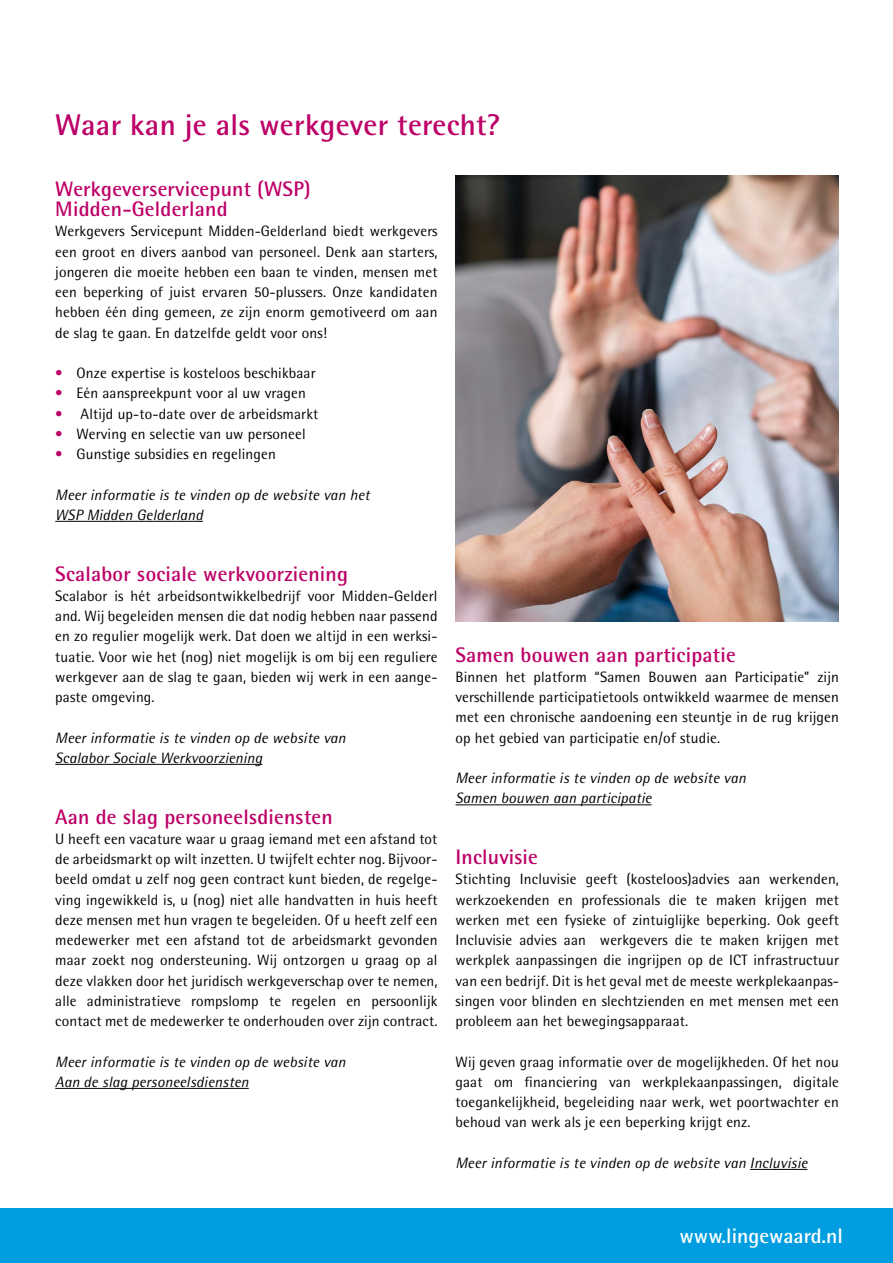
<style>
.page{position:relative;width:893px;height:1263px;background:#fff}
.page>*{position:absolute;margin:0;border:0;box-sizing:border-box;transform-origin:0 0}
.Grote_kop_Roze{font:700 30px "Rotis Semi Sans";letter-spacing:.01em;color:#bd0067}
.Kleine_kop_roze{font:700 21px "Rotis Semi Sans";letter-spacing:.01em;color:#bd0067}
.t1{font:700 21px "Rotis Semi Sans";color:#fff}
.platte_tekst_zwart{font:15px/20.2px "Rotis Semi Sans";letter-spacing:.01em;color:#000;text-align:justify}
.italic{font:italic 15px "Rotis Semi Sans";letter-spacing:.01em;color:#000}
.s1{color:#bd0067}
</style>
<div class="page">
<div style="left:0;top:1209px;width:893px;height:54px;background:#009ee0"></div>
<hr style="left:55px;top:521px;width:148px;height:1px;background:#000">
<hr style="left:55px;top:764px;width:207px;height:1px;background:#000">
<hr style="left:55px;top:1088px;width:194px;height:1px;background:#000">
<hr style="left:455px;top:804px;width:197px;height:1px;background:#000">
<hr style="left:750px;top:1169px;width:57px;height:1px;background:#000">
<img style="left:455px;top:176px;width:384px;height:445px">
<h2 class="Grote_kop_Roze" style="left:55px;top:106px;width:447px">Waar kan je als werkgever terecht?</h2>
<h3 class="Kleine_kop_roze" style="left:55px;top:176px;width:257px">Werkgeverservicepunt (WSP)</h3>
<h3 class="Kleine_kop_roze" style="left:55px;top:196px;width:174px">Midden-Gelderland</h3>
<p class="platte_tekst_zwart" style="left:55px;top:221px;width:384px">Werkgevers Servicepunt Midden-Gelderland biedt werkgevers een groot en divers aanbod van personeel. Denk aan starters, jongeren die moeite hebben een baan te vinden, mensen met een beperking of juist ervaren 50-plussers. Onze kandidaten hebben één ding gemeen, ze zijn enorm gemotiveerd om aan de slag te gaan. En datzelfde geldt voor ons!</p>
<p class="platte_tekst_zwart" style="left:55px;top:363px;width:262px"><span class="s1">•</span> Onze expertise is kosteloos beschikbaar</p>
<p class="platte_tekst_zwart" style="left:55px;top:383px;width:252px"><span class="s1">•</span> Eén aanspreekpunt voor al uw vragen</p>
<p class="platte_tekst_zwart" style="left:55px;top:403px;width:265px"><span class="s1">•</span> Altijd up-to-date over de arbeidsmarkt</p>
<p class="platte_tekst_zwart" style="left:55px;top:423px;width:252px"><span class="s1">•</span> Werving en selectie van uw personeel</p>
<p class="platte_tekst_zwart" style="left:55px;top:444px;width:222px"><span class="s1">•</span> Gunstige subsidies en regelingen</p>
<p class="italic" style="left:55px;top:485px;width:316px">Meer informatie is te vinden op de website van het</p>
<p class="italic" style="left:55px;top:506px;width:149px">WSP Midden Gelderland</p>
<h3 class="Kleine_kop_roze" style="left:55px;top:560px;width:294px">Scalabor sociale werkvoorziening</h3>
<p class="platte_tekst_zwart" style="left:55px;top:585px;width:384px">Scalabor is hét arbeidsontwikkelbedrijf voor Midden-Gelderl and. Wij begeleiden mensen die dat nodig hebben naar passend en zo regulier mogelijk werk. Dat doen we altijd in een werksi&shy;tuatie. Voor wie het (nog) niet mogelijk is om bij een reguliere werkgever aan de slag te gaan, bieden wij werk in een aange&shy;paste omgeving.</p>
<p class="italic" style="left:55px;top:728px;width:292px">Meer informatie is te vinden op de website van</p>
<p class="italic" style="left:55px;top:749px;width:209px">Scalabor Sociale Werkvoorziening</p>
<h3 class="Kleine_kop_roze" style="left:55px;top:803px;width:279px">Aan de slag personeelsdiensten</h3>
<p class="platte_tekst_zwart" style="left:55px;top:828px;width:384px">U heeft een vacature waar u graag iemand met een afstand tot de arbeidsmarkt op wilt inzetten. U twijfelt echter nog. Bijvoor&shy;beeld omdat u zelf nog geen contract kunt bieden, de regelge&shy;ving ingewikkeld is, u (nog) niet alle handvatten in huis heeft deze mensen met hun vragen te begeleiden. Of u heeft zelf een medewerker met een afstand tot de arbeidsmarkt gevonden maar zoekt nog ondersteuning. Wij ontzorgen u graag op al deze vlakken door het juridisch werkgeverschap over te nemen, alle administratieve rompslomp te regelen en persoonlijk contact met de medewerker te onderhouden over zijn contract.</p>
<p class="italic" style="left:55px;top:1052px;width:292px">Meer informatie is te vinden op de website van</p>
<p class="italic" style="left:55px;top:1073px;width:195px">Aan de slag personeelsdiensten</p>
<h3 class="Kleine_kop_roze" style="left:455px;top:641px;width:282px">Samen bouwen aan participatie</h3>
<p class="platte_tekst_zwart" style="left:455px;top:666px;width:385px">Binnen het platform “Samen Bouwen aan Participatie” zijn verschillende participatietools ontwikkeld waarmee de mensen met een chronische aandoening een steuntje in de rug krijgen op het gebied van participatie en/of studie.</p>
<p class="italic" style="left:455px;top:769px;width:292px">Meer informatie is te vinden op de website van</p>
<p class="italic" style="left:455px;top:789px;width:198px">Samen bouwen aan participatie</p>
<h3 class="Kleine_kop_roze" style="left:455px;top:844px;width:84px">Incluvisie</h3>
<p class="platte_tekst_zwart" style="left:455px;top:869px;width:385px">Stichting Incluvisie geeft (kosteloos)advies aan werkenden, werkzoekenden en professionals die te maken krijgen met werken met een fysieke of zintuiglijke beperking. Ook geeft Incluvisie advies aan werkgevers die te maken krijgen met werkplek aanpassingen die ingrijpen op de ICT infrastructuur van een bedrijf. Dit is het geval met de meeste werkplekaanpas&shy;singen voor blinden en slechtzienden en met mensen met een probleem aan het bewegingsapparaat.</p>
<p class="platte_tekst_zwart" style="left:455px;top:1051px;width:385px">Wij geven graag informatie over de mogelijkheden. Of het nou gaat om financiering van werkplekaanpassingen, digitale toegankelijkheid, begeleiding naar werk, wet poortwachter en behoud van werk als je een beperking krijgt enz.</p>
<p class="italic" style="left:455px;top:1154px;width:353px">Meer informatie is te vinden op de website van Incluvisie</p>
<h2 class="t1" style="left:679px;top:1223px;width:165px">www.lingewaard.nl</h2>
</div>
